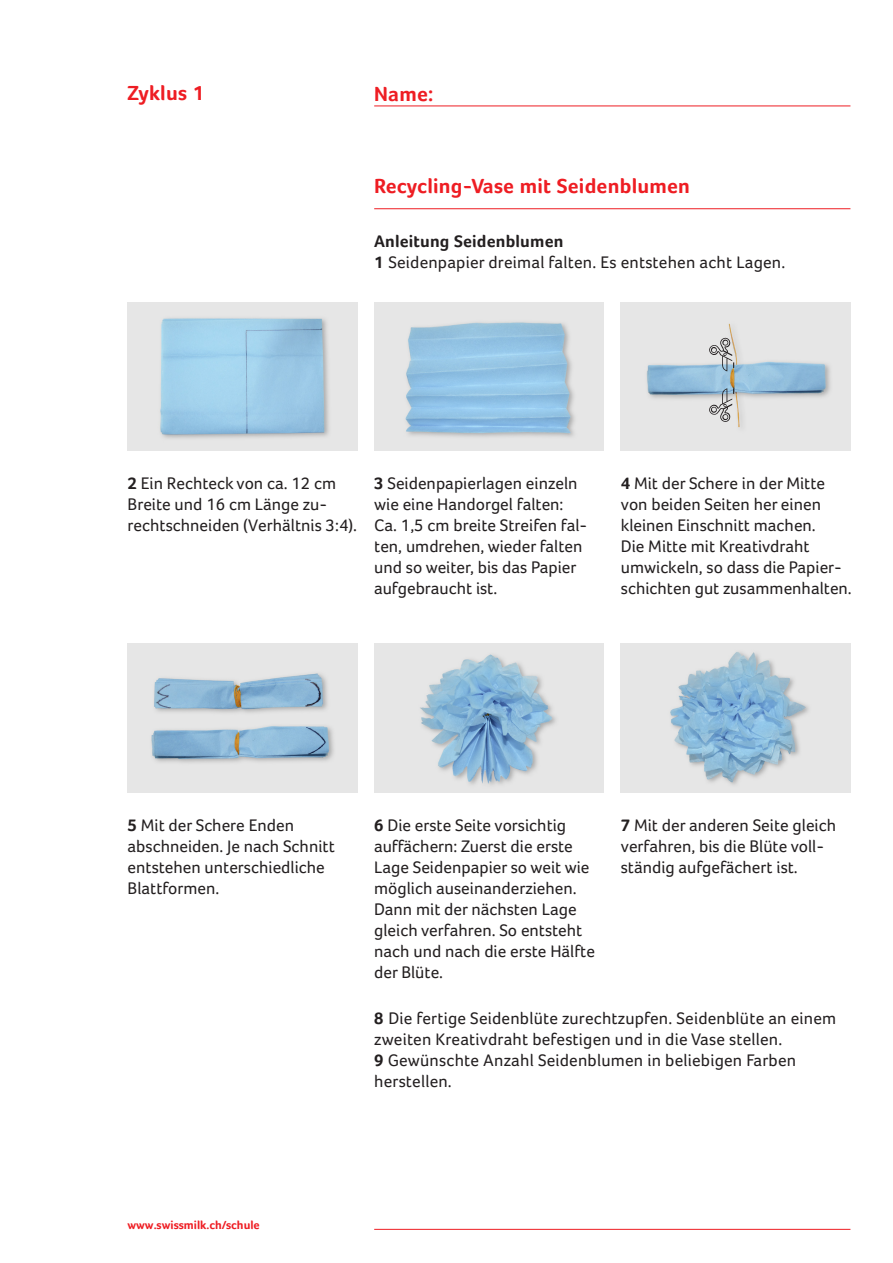
<style>
.page{position:relative;width:893px;height:1263px;background:#fff}
.page>*{position:absolute;margin:0;border:0;box-sizing:border-box;transform-origin:0 0}
.t1{font:700 21px "Foco";letter-spacing:.01em;color:#ee1d23}
.t2{font:17.25px/21px "Foco";color:#231f20}
.t3{font:700 17.25px "Foco";letter-spacing:.01em;color:#231f20}
.t4{font:700 12px "Foco";color:#ee1d23}
.s1{font-weight:700}
</style>
<div class="page">
<hr style="left:374px;top:106px;width:476px;height:1px;background:#ee1d23">
<hr style="left:374px;top:208px;width:476px;height:1px;background:#ee1d23">
<hr style="left:374px;top:1229px;width:476px;height:1px;background:#ee1d23">
<img style="left:128px;top:302px;width:229px;height:149px">
<img style="left:128px;top:643px;width:229px;height:149px">
<img style="left:374px;top:302px;width:230px;height:149px">
<img style="left:374px;top:643px;width:230px;height:149px">
<img style="left:621px;top:302px;width:229px;height:149px">
<img style="left:621px;top:643px;width:229px;height:149px">
<svg style="left:709px;top:388px;width:25px;height:34px"></svg>
<svg style="left:709px;top:338px;width:25px;height:33px"></svg>
<p class="t1" style="left:128px;top:80px;width:78px">Zyklus 1</p>
<p class="t1" style="left:374px;top:82px;width:61px">Name:</p>
<p class="t1" style="left:374px;top:174px;width:317px">Recycling-Vase mit Seidenblumen</p>
<p class="t3" style="left:374px;top:231px;width:191px">Anleitung Seidenblumen</p>
<p class="t2" style="left:374px;top:252px;width:413px"><span class="s1">1</span> Seidenpapier dreimal falten. Es entstehen acht Lagen.</p>
<p class="t2" style="left:128px;top:472px;width:231px"><span class="s1">2</span> Ein Rechteck von ca. 12 cm<br>Breite und 16 cm Länge zu&shy;rechtschneiden (Verhältnis 3:4).</p>
<p class="t2" style="left:374px;top:472px;width:205px"><span class="s1">3</span> Seidenpapierlagen einzeln wie eine Handorgel falten:</p>
<p class="t2" style="left:374px;top:514px;width:215px">Ca. 1,5 cm breite Streifen fal&shy;ten, umdrehen, wieder falten und so weiter, bis das Papier aufgebraucht ist.</p>
<p class="t2" style="left:621px;top:472px;width:206px"><span class="s1">4</span> Mit der Schere in der Mitte von beiden Seiten her einen kleinen Einschnitt machen.</p>
<p class="t2" style="left:621px;top:535px;width:233px">Die Mitte mit Kreativdraht umwickeln, so dass die Papier&shy;schichten gut zusammenhalten.</p>
<p class="t2" style="left:128px;top:814px;width:209px"><span class="s1">5</span> Mit der Schere Enden abschneiden. Je nach Schnitt entstehen unterschiedliche<br>Blattformen.</p>
<p class="t2" style="left:374px;top:814px;width:194px"><span class="s1">6</span> Die erste Seite vorsichtig</p>
<p class="t2" style="left:374px;top:835px;width:222px">auffächern: Zuerst die erste<br>Lage Seidenpapier so weit wie möglich auseinanderziehen.<br>Dann mit der nächsten Lage gleich verfahren. So entsteht nach und nach die erste Hälfte der Blüte.</p>
<p class="t2" style="left:621px;top:814px;width:217px"><span class="s1">7</span> Mit der anderen Seite gleich verfahren, bis die Blüte voll&shy;ständig aufgefächert ist.</p>
<p class="t4" style="left:128px;top:1218px;width:134px">www.swissmilk.ch/schule</p>
<p class="t2" style="left:374px;top:1008px;width:464px"><span class="s1">8</span> Die fertige Seidenblüte zurechtzupfen. Seidenblüte an einem zweiten Kreativdraht befestigen und in die Vase stellen.</p>
<p class="t2" style="left:374px;top:1050px;width:423px"><span class="s1">9</span> Gewünschte Anzahl Seidenblumen in beliebigen Farben</p>
<p class="t2" style="left:374px;top:1071px;width:79px">herstellen.</p>
</div>
